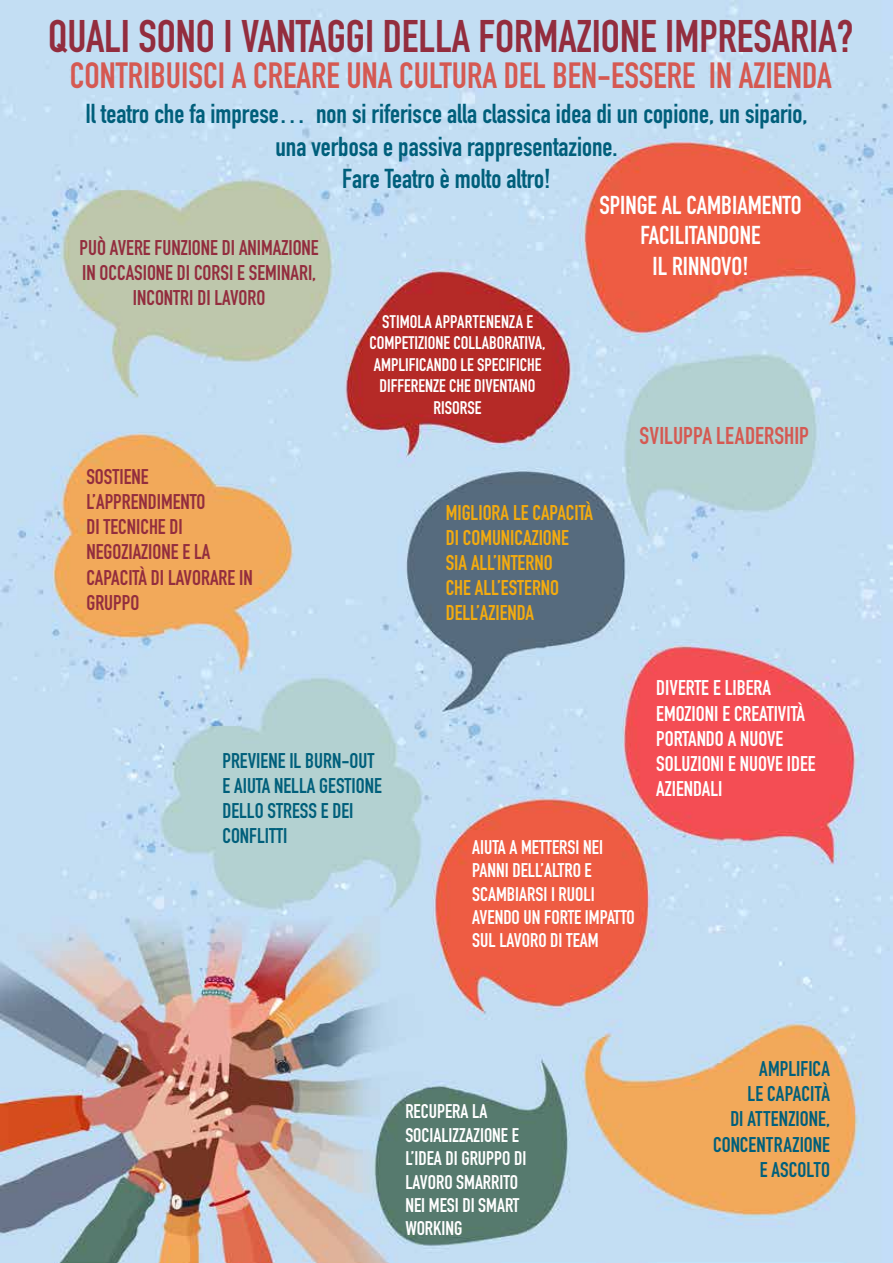
<style>
.page{position:relative;width:893px;height:1263px;background:#fff}
.page>*{position:absolute;margin:0;border:0;box-sizing:border-box;transform-origin:0 0}
.t1{font:700 45px "DIN Condensed";color:#932d3e}
.t2{font:700 36px "DIN Condensed";color:#d55952}
.t3{font:700 27px/32.4px "DIN Condensed";color:#005f7b;text-align:center}
.t4{font:700 25.5px/30.6px "DIN Condensed";color:#fff;text-align:center}
.t5{font:700 24px "DIN Condensed";letter-spacing:.005em;color:#d55952}
.t6{font:700 21px/25.2px "DIN Condensed";color:#932d3e;text-align:center}
.t7{font:700 21px/25.2px "DIN Condensed";color:#005f7b;text-align:right}
.t8{font:700 21px/25.2px "DIN Condensed";color:#fff}
.t9{font:700 21px/25.2px "DIN Condensed";color:#f3ab10}
.t10{font:700 19.5px/23.4px "DIN Condensed";color:#fff}
.t11{font:700 18px/21.6px "DIN Condensed";color:#fff;text-align:center}
</style>
<div class="page">
<img style="left:0;top:1px;width:893px;height:1262px">
<h1 class="t1" style="left:48px;top:6px;width:807px">QUALI SONO I VANTAGGI DELLA FORMAZIONE IMPRESARIA?</h1>
<h2 class="t2" style="left:70px;top:51px;width:763px">CONTRIBUISCI A CREARE UNA CULTURA DEL BEN-ESSERE IN AZIENDA</h2>
<h3 class="t3" style="left:85px;top:98px;width:724px">Il teatro che fa imprese… non si riferisce alla classica idea di un copione, un sipario, una verbosa e passiva rappresentazione.<br>Fare Teatro è molto altro!</h3>
<p class="t6" style="left:80px;top:235px;width:241px">PUÒ AVERE FUNZIONE DI ANIMAZIONE<br>IN OCCASIONE DI CORSI E SEMINARI,<br>INCONTRI DI LAVORO</p>
<p class="t6" style="left:86px;top:464px;width:168px;text-align:left">SOSTIENE<br>L’APPRENDIMENTO<br>DI TECNICHE DI<br>NEGOZIAZIONE E LA<br>CAPACITÀ DI LAVORARE IN<br>GRUPPO</p>
<p class="t11" style="left:370px;top:310px;width:177px">STIMOLA APPARTENENZA E<br>COMPETIZIONE COLLABORATIVA,<br>AMPLIFICANDO LE SPECIFICHE<br>DIFFERENZE CHE DIVENTANO<br>RISORSE</p>
<h3 class="t4" style="left:599px;top:189px;width:204px">SPINGE AL CAMBIAMENTO<br>FACILITANDONE<br>IL RINNOVO!</h3>
<p class="t5" style="left:640px;top:420px;width:171px">SVILUPPA LEADERSHIP</p>
<p class="t9" style="left:446px;top:499px;width:149px">MIGLIORA LE CAPACITÀ<br>DI COMUNICAZIONE<br>SIA ALL’INTERNO<br>CHE ALL’ESTERNO<br>DELL’AZIENDA</p>
<p class="t7" style="left:222px;top:747px;width:161px;text-align:left">PREVIENE IL BURN-OUT<br>E AIUTA NELLA GESTIONE<br>DELLO STRESS E DEI<br>CONFLITTI</p>
<p class="t10" style="left:472px;top:835px;width:164px">AIUTA A METTERSI NEI<br>PANNI DELL’ALTRO E<br>SCAMBIARSI I RUOLI<br>AVENDO UN FORTE IMPATTO<br>SUL LAVORO DI TEAM</p>
<p class="t8" style="left:656px;top:675px;width:161px">DIVERTE E LIBERA<br>EMOZIONI E CREATIVITÀ<br>PORTANDO A NUOVE<br>SOLUZIONI E NUOVE IDEE<br>AZIENDALI</p>
<p class="t10" style="left:405px;top:1100px;width:123px">RECUPERA LA<br>SOCIALIZZAZIONE E<br>L’IDEA DI GRUPPO DI<br>LAVORO SMARRITO<br>NEI MESI DI SMART<br>WORKING</p>
<p class="t7" style="left:713px;top:1056px;width:118px">AMPLIFICA<br>LE CAPACITÀ<br>DI ATTENZIONE,<br>CONCENTRAZIONE<br>E ASCOLTO</p>
</div>
